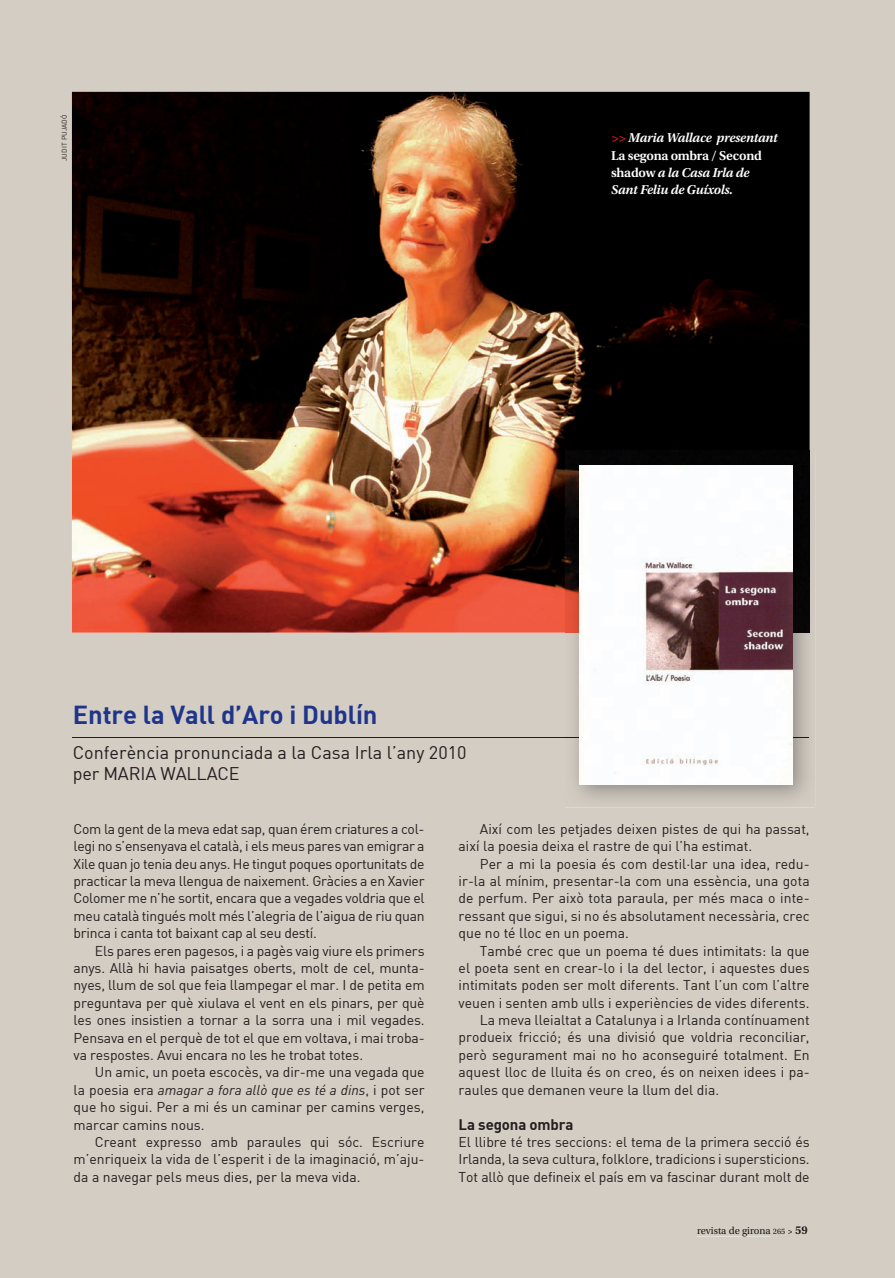
<style>
.page{position:relative;width:895px;height:1278px;background:#fff}
.page>*{position:absolute;margin:0;border:0;box-sizing:border-box;transform-origin:0 0}
.t1{font:25.5px "DIN Bold";letter-spacing:-.005em;color:#1e358b}
.t2{font:18px/21px "DIN";color:#231f20}
.t3{font:15px "DIN Bold";letter-spacing:-.01em;color:#231f20}
.t4{font:13.95px/17.4px "DIN";color:#231f20;text-align:justify}
.t5{font:italic 600 13.5px/17.4px "Utopia Std";letter-spacing:-.02em;color:#fff}
.t6{font:10.5px "Utopia Std";color:#231f20}
.t7{font:6.9px "DIN";color:#231f20}
.s1{color:#d2161e}
.s2{font-style:normal}
.s3{font-style:italic}
.s4{font-size:8.25px}
.s5{font-weight:600;font-size:9px}
.s6{font-weight:600;font-size:12px}
</style>
<div class="page">
<div style="left:0;top:0;width:894px;height:1278px;background:#d3cdc3"></div>
<div style="left:697px;top:1226px;width:73px;height:10px;background:#d3cdc3"></div>
<div style="left:773px;top:1229px;width:11px;height:5px;background:#d3cdc3"></div>
<svg style="left:788px;top:1230px;width:4px;height:4px"></svg>
<div style="left:792px;top:1226px;width:15px;height:8px;background:#d3cdc3"></div>
<img style="left:72px;top:92px;width:737px;height:541px">
<hr style="left:73px;top:737px;width:735px;height:1px;background:#231f20">
<img style="left:565px;top:451px;width:250px;height:356px">
<img style="left:565px;top:451px;width:244px;height:182px">
<img style="left:565px;top:737px;width:243px;height:1px">
<img style="left:579px;top:465px;width:213px;height:319px">
<svg style="left:891px;top:1275px;width:4px;height:3px"></svg>
<p class="t7" style="left:60px;top:161px;width:48px;rotate:-90deg">judit pujadó</p>
<p class="t5" style="left:611px;top:129px;width:168px"><span class="s1">&gt;&gt;</span> Maria Wallace presentant<br><span class="s2">La segona ombra / Second shadow</span> a la Casa Irla de<br>Sant Feliu de Guíxols.</p>
<h1 class="t1" style="left:73px;top:698px;width:306px">Entre la Vall d’Aro i Dublín</h1>
<p class="t2" style="left:73px;top:741px;width:395px">Conferència pronunciada a la Casa Irla l’any 2010 per MARIA WALLACE</p>
<p class="t4" style="left:74px;top:820px;width:352px">Com la gent de la meva edat sap, quan érem criatures a col· legi no s’ensenyava el català, i els meus pares van emigrar a Xile quan jo tenia deu anys. He tingut poques oportunitats de practicar la meva llengua de naixement. Gràcies a en Xavier Colomer me n’he sortit, encara que a vegades voldria que el meu català tingués molt més l’alegria de l’aigua de riu quan brinca i canta tot baixant cap al seu destí.</p>
<p class="t4" style="left:74px;top:942px;width:352px;text-indent:21px">Els pares eren pagesos, i a pagès vaig viure els primers anys. Allà hi havia paisatges oberts, molt de cel, munta· nyes, llum de sol que feia llampegar el mar. I de petita em preguntava per què xiulava el vent en els pinars, per què les ones insistien a tornar a la sorra una i mil vegades.<br>Pensava en el perquè de tot el que em voltava, i mai troba· va respostes. Avui encara no les he trobat totes.</p>
<p class="t4" style="left:74px;top:1063px;width:352px;text-indent:21px">Un amic, un poeta escocès, va dir·me una vegada que la poesia era <span class="s3">amagar a fora allò que es té a dins</span>, i pot ser que ho sigui. Per a mi és un caminar per camins verges, marcar camins nous.</p>
<p class="t4" style="left:74px;top:1133px;width:352px;text-indent:21px">Creant expresso amb paraules qui sóc. Escriure m’enriqueix la vida de l’esperit i de la imaginació, m’aju· da a navegar pels meus dies, per la meva vida.</p>
<p class="t4" style="left:458px;top:820px;width:352px;text-indent:21px">Així com les petjades deixen pistes de qui ha passat, així la poesia deixa el rastre de qui l’ha estimat.</p>
<p class="t4" style="left:458px;top:854px;width:352px;text-indent:21px">Per a mi la poesia és com destil·lar una idea, redu· ir·la al mínim, presentar·la com una essència, una gota de perfum. Per això tota paraula, per més maca o inte· ressant que sigui, si no és absolutament necessària, crec que no té lloc en un poema.</p>
<p class="t4" style="left:480px;top:941px;width:331px">També crec que un poema té dues intimitats: la que</p>
<p class="t4" style="left:458px;top:959px;width:352px">el poeta sent en crear·lo i la del lector, i aquestes dues</p>
<p class="t4" style="left:458px;top:976px;width:352px">intimitats poden ser molt diferents. Tant l’un com l’altre</p>
<p class="t4" style="left:458px;top:994px;width:352px">veuen i senten amb ulls i experiències de vides diferents.</p>
<p class="t4" style="left:480px;top:1011px;width:331px">La meva lleialtat a Catalunya i a Irlanda contínuament</p>
<p class="t4" style="left:458px;top:1028px;width:352px">produeix fricció; és una divisió que voldria reconciliar,</p>
<p class="t4" style="left:458px;top:1046px;width:352px">però segurament mai no ho aconseguiré totalment. En</p>
<p class="t4" style="left:458px;top:1063px;width:352px">aquest lloc de lluita és on creo, és on neixen idees i pa·</p>
<p class="t4" style="left:458px;top:1081px;width:262px">raules que demanen veure la llum del dia.</p>
<p class="t3" style="left:458px;top:1114px;width:116px">La segona ombra</p>
<p class="t4" style="left:458px;top:1133px;width:352px">El llibre té tres seccions: el tema de la primera secció és Irlanda, la seva cultura, folklore, tradicions i supersticions.<br>Tot allò que defineix el país em va fascinar durant molt de</p>
<p class="t6" style="left:697px;top:1225px;width:112px">revista de girona <span class="s4">265</span> <span class="s5">&gt;</span> <span class="s6">59</span></p>
</div>
